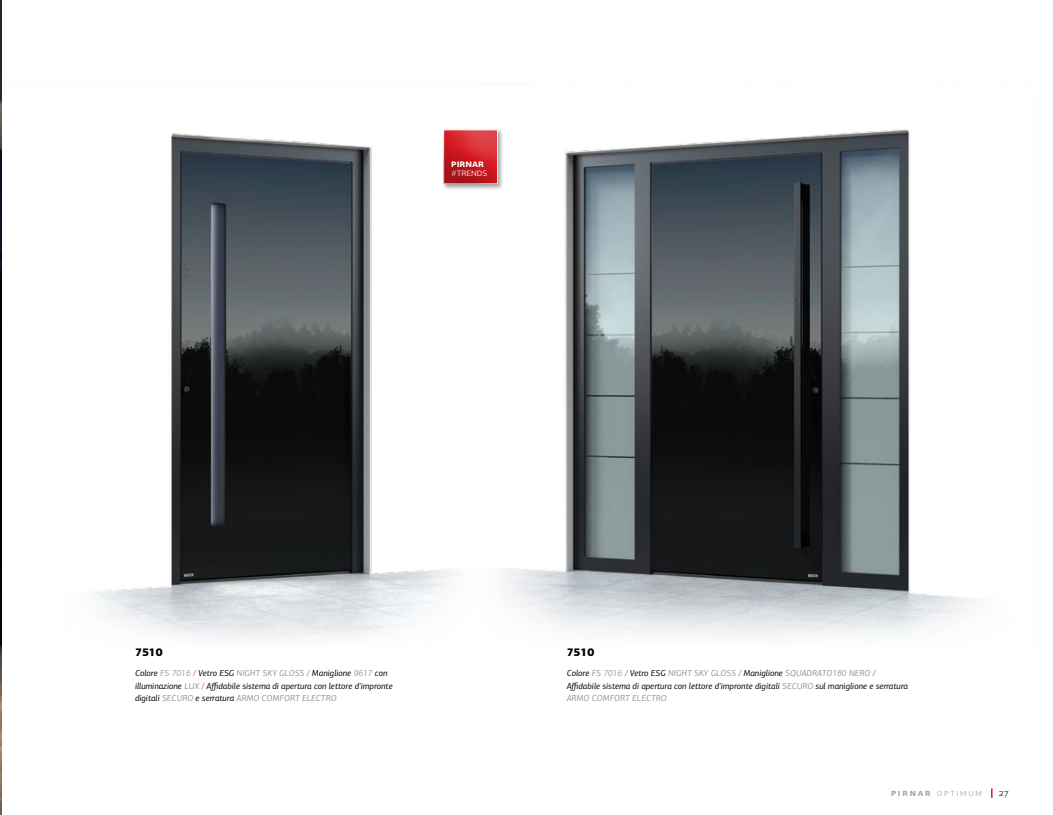
<style>
.page{position:relative;width:1053px;height:815px;background:#fff}
.page>*{position:absolute;margin:0;border:0;box-sizing:border-box;transform-origin:0 0}
.t1{font:900 11.25px "PF Agora Sans Pro";color:#000}
.t2{font:300 10.62px "PF Agora Sans Pro";color:#fff}
.t3{font:700 10.62px "PF Agora Sans Pro";color:#fff}
.t4{font:300 10px "PF Agora Sans Pro";letter-spacing:.175em;color:#a7a2a1}
.t5{font:300 10px "PF Agora Sans Pro";color:#58595b}
.t6{font:italic 8.75px/12.5px "PF Agora Sans Pro";color:#000}
.s1{color:#939598}
.s2{color:#d71920}
.s3{font-weight:700}
</style>
<div class="page">
<img style="left:0;top:0;width:1px;height:815px">
<img style="left:0;top:82px;width:458px;height:567px">
<img style="left:501px;top:129px;width:477px;height:507px">
<div style="left:442px;top:128px;width:62px;height:63px;background:#000;opacity:.35"></div>
<div style="left:443px;top:127px;width:57px;height:47px;background:#fff;opacity:.4"></div>
<div style="left:443px;top:133px;width:57px;height:51px;background:#000;opacity:.4"></div>
<p class="t3" style="left:451px;top:157px;width:7px">pirnar</p>
<p class="t2" style="left:451px;top:167px;width:37px">#trends</p>
<p class="t1" style="left:135px;top:645px;width:29px">7510</p>
<p class="t6" style="left:135px;top:667px;width:259px">Colore <span class="s1">FS 7016</span> <span class="s2">/</span> Vetro ESG <span class="s1">NIGHT SKY GLOSS</span> <span class="s2">/</span> Maniglione <span class="s1">9617</span> con illuminazione <span class="s1">LUX</span> <span class="s2">/</span> Affidabile sistema di apertura con lettore d'impronte digitali <span class="s1">SECURO</span> e serratura <span class="s1">ARMO COMFORT ELECTRO</span></p>
<p class="t1" style="left:566px;top:645px;width:29px">7510</p>
<p class="t6" style="left:566px;top:667px;width:343px">Colore <span class="s1">FS 7016</span> <span class="s2">/</span> Vetro ESG <span class="s1">NIGHT SKY GLOSS</span> <span class="s2">/</span> Maniglione <span class="s1">SQUADRATO180 NERO</span> <span class="s2">/<br></span>Affidabile sistema di apertura con lettore d'impronte digitali <span class="s1">SECURO</span> sul maniglione e serratura<br><span class="s1">ARMO COMFORT ELECTRO</span></p>
<p class="t4" style="left:890px;top:787px;width:93px"><span class="s3">PIRNAR</span> OPTIMUM</p>
<p class="t5" style="left:998px;top:787px;width:11px">27</p>
</div>
